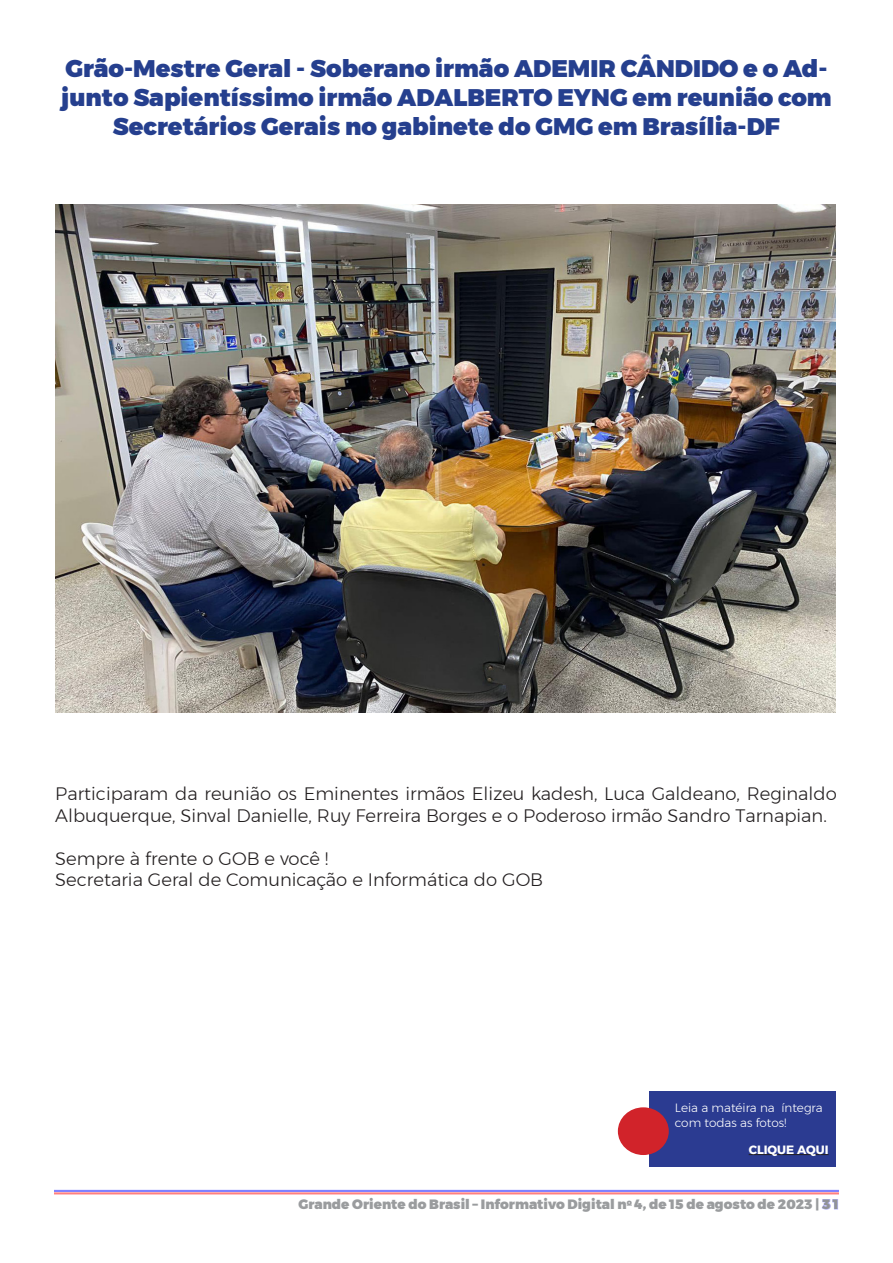
<style>
.page{position:relative;width:893px;height:1263px;background:#fff}
.page>*{position:absolute;margin:0;border:0;box-sizing:border-box;transform-origin:0 0}
.t1{font:900 24px/28.8px "Montserrat";color:#253f8e;text-align:center}
.t2{font:300 18px/21.6px "Montserrat";color:#231f20}
.t3{font:900 13.5px "Montserrat";color:#9a9c9e}
.t4{font:300 12px/14.4px "Montserrat";color:#fff}
.t5{font:700 12px "Montserrat";color:#fff}
.s1{color:#b5b5ff}
</style>
<div class="page">
<hr style="left:54px;top:1190px;width:785px;height:2px;background:#8080ff">
<hr style="left:54px;top:1192px;width:785px;height:2px;background:#ff8080">
<div style="left:649px;top:1091px;width:186px;height:75px;background:#2b3b91"></div>
<div style="left:618px;top:1107px;width:51px;height:48px;background:#d1232a;border-radius:50%"></div>
<hr style="left:749px;top:1154px;width:80px;height:1px;background:#231f20">
<img style="left:55px;top:204px;width:780px;height:508px">
<p class="t1" style="left:61px;top:55px;width:772px">Grão-Mestre Geral - Soberano irmão ADEMIR CÂNDIDO e o Ad&shy;junto Sapientíssimo irmão ADALBERTO EYNG em reunião com<br>Secretários Gerais no gabinete do GMG em Brasília-DF</p>
<p class="t2" style="left:55px;top:782px;width:783px">Participaram da reunião os Eminentes irmãos Elizeu kadesh, Luca Galdeano, Reginaldo<br>Albuquerque, Sinval Danielle, Ruy Ferreira Borges e o Poderoso irmão Sandro Tarnapian.</p>
<p class="t2" style="left:55px;top:847px;width:275px">Sempre à frente o GOB e você !</p>
<p class="t2" style="left:55px;top:869px;width:489px">Secretaria Geral de Comunicação e Informática do GOB</p>
<p class="t4" style="left:675px;top:1100px;width:149px">Leia a matéira na íntegra com todas as fotos!</p>
<p class="t5" style="left:749px;top:1140px;width:81px">CLIQUE AQUI</p>
<p class="t3" style="left:298px;top:1193px;width:542px">Grande Oriente do Brasil – Informativo Digital n<sup>o</sup> 4, de 15 de agosto de 2023 | <span class="s1">3 1</span></p>
</div>
